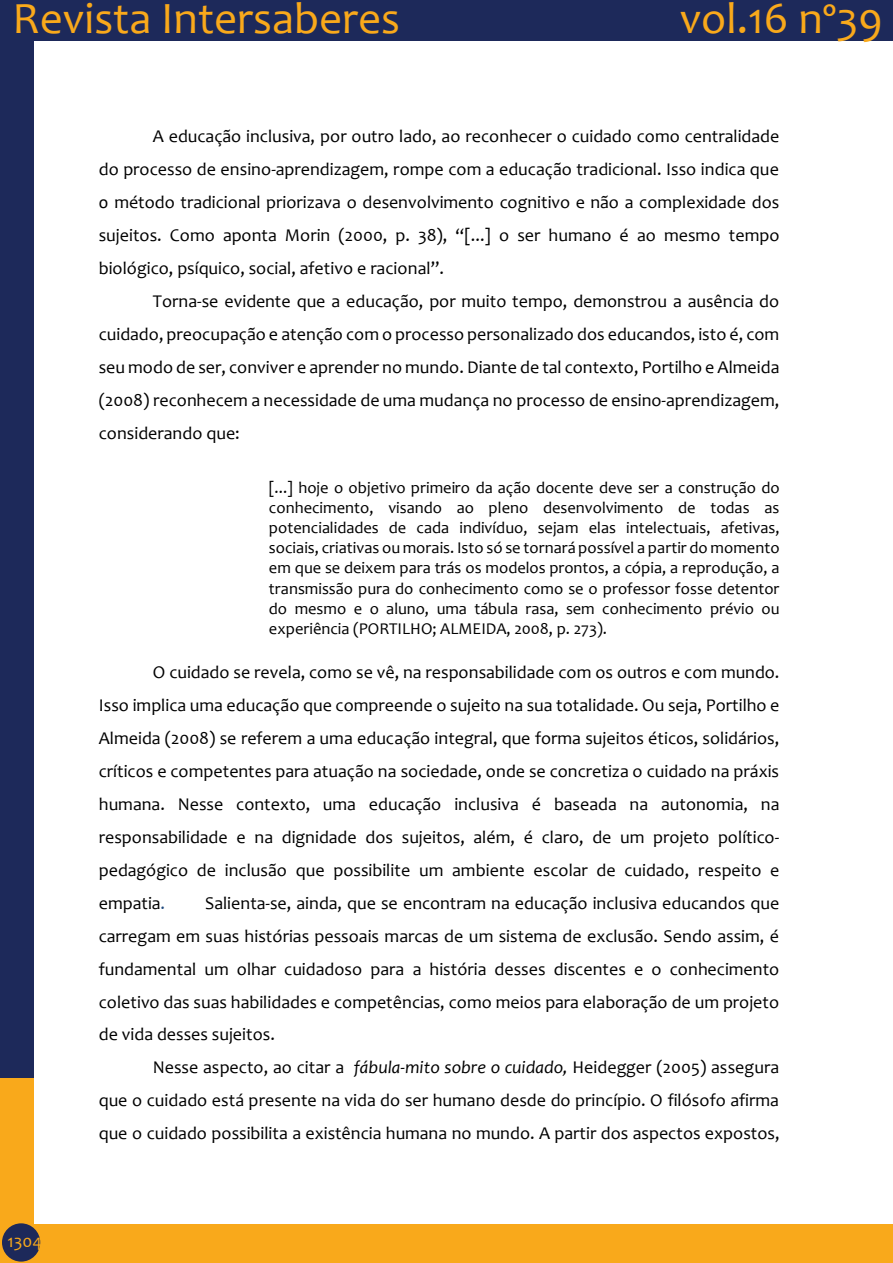
<style>
.page{position:relative;width:893px;height:1263px;background:#fff}
.page>*{position:absolute;margin:0;border:0;box-sizing:border-box;transform-origin:0 0}
.t1{font:45px "Candara";color:#f9a91b}
.t2{font:18px/33px "Candara";color:#000;text-align:justify}
.t3{font:18px "Candara";color:#f9a91b}
.t4{font:16.5px/20.1px "Candara";color:#000;text-align:justify}
.s1{font-family:"Calibri"}
.s2{color:#1f497d}
.s3{font-style:italic}
</style>
<div class="page">
<div style="left:0;top:0;width:33px;height:1081px;background:#1d295a"></div>
<div style="left:0;top:0;width:893px;height:41px;background:#1d295a"></div>
<div style="left:0;top:1078px;width:33px;height:185px;background:#f9a91b"></div>
<div style="left:21px;top:1224px;width:872px;height:39px;background:#f9a91b"></div>
<div style="left:2px;top:1223px;width:38px;height:38px;background:#1d295a;border-radius:50%"></div>
<h1 class="t1" style="left:13px;top:-9px;width:389px">Revista Intersaberes</h1>
<h1 class="t1" style="left:680px;top:-9px;width:205px">vol.16 nº39</h1>
<p class="t3" style="left:8px;top:1229px;width:36px">1304</p>
<p class="t2" style="left:153px;top:119px;width:628px">A educação inclusiva, por outro lado, ao reconhecer o cuidado como centralidade</p>
<p class="t2" style="left:99px;top:152px;width:682px">do processo de ensino-aprendizagem, rompe com a educação tradicional. Isso indica que</p>
<p class="t2" style="left:99px;top:185px;width:682px"><span class="s1">o</span> método tradicional priorizava o desenvolvimento cognitivo e não a complexidade dos</p>
<p class="t2" style="left:99px;top:218px;width:682px">sujeitos. Como aponta Morin (2000, p. 38), “[...] o ser humano é ao mesmo tempo</p>
<p class="t2" style="left:99px;top:251px;width:347px">biológico, psíquico, social, afetivo e racional”.</p>
<p class="t2" style="left:153px;top:284px;width:628px">Torna-se evidente que a educação, por muito tempo, demonstrou a ausência do</p>
<p class="t2" style="left:99px;top:317px;width:682px">cuidado, preocupação e atenção com o processo personalizado dos educandos, isto é, com</p>
<p class="t2" style="left:99px;top:350px;width:682px">seu modo de ser, conviver e aprender no mundo. Diante de tal contexto, Portilho e Almeida</p>
<p class="t2" style="left:99px;top:383px;width:682px">(2008) reconhecem a necessidade de uma mudança no processo de ensino-aprendizagem,</p>
<p class="t2" style="left:99px;top:416px;width:143px">considerando que:</p>
<p class="t4" style="left:269px;top:477px;width:512px">[...] hoje o objetivo primeiro da ação docente deve ser a construção do conhecimento, visando ao pleno desenvolvimento de todas as potencialidades de cada indivíduo, sejam elas intelectuais, afetivas, sociais, criativas ou morais. Isto só se tornará possível a partir do momento em que se deixem para trás os modelos prontos, a cópia, a reprodução, a transmissão pura do conhecimento como se o professor fosse detentor do mesmo e o aluno, uma tábula rasa, sem conhecimento prévio ou experiência (PORTILHO; ALMEIDA, 2008, p. 273).</p>
<p class="t2" style="left:99px;top:655px;width:682px;text-indent:54px">O cuidado se revela, como se vê, na responsabilidade com os outros e com mundo.<br>Isso implica uma educação que compreende o sujeito na sua totalidade. Ou seja, Portilho e Almeida (2008) se referem a uma educação integral, que forma sujeitos éticos, solidários, críticos e competentes para atuação na sociedade, onde se concretiza o cuidado na práxis humana. Nesse contexto, uma educação inclusiva é baseada na autonomia, na responsabilidade e na dignidade dos sujeitos, além, é claro, de um projeto político&shy;pedagógico de inclusão que possibilite um ambiente escolar de cuidado, respeito e empatia<span class="s2">.</span></p>
<p class="t2" style="left:205px;top:886px;width:576px">Salienta-se, ainda, que se encontram na educação inclusiva educandos que</p>
<p class="t2" style="left:99px;top:919px;width:682px">carregam em suas histórias pessoais marcas de um sistema de exclusão. Sendo assim, é</p>
<p class="t2" style="left:99px;top:952px;width:682px">fundamental um olhar cuidadoso para a história desses discentes e o conhecimento</p>
<p class="t2" style="left:99px;top:985px;width:682px">coletivo das suas habilidades e competências, como meios para elaboração de um projeto</p>
<p class="t2" style="left:99px;top:1018px;width:178px">de vida desses sujeitos.</p>
<p class="t2" style="left:153px;top:1051px;width:628px">Nesse aspecto, ao citar a <span class="s3">fábula-mito sobre o cuidado,</span> Heidegger (2005) assegura</p>
<p class="t2" style="left:99px;top:1084px;width:682px">que o cuidado está presente na vida do ser humano desde do princípio. O filósofo afirma</p>
<p class="t2" style="left:99px;top:1117px;width:682px">que o cuidado possibilita a existência humana no mundo. A partir dos aspectos expostos,</p>
</div>
